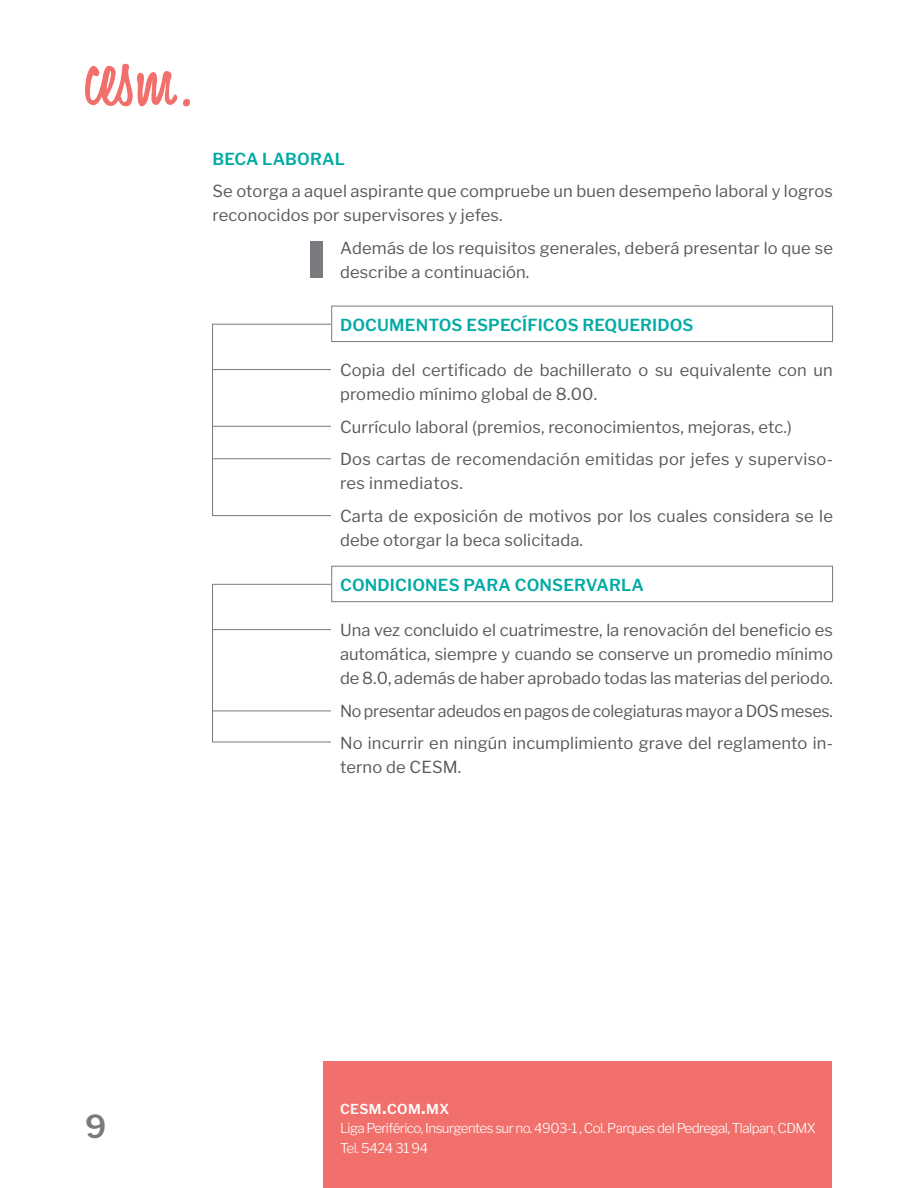
<style>
.page{position:relative;width:918px;height:1188px;background:#fff}
.page>*{position:absolute;margin:0;border:0;box-sizing:border-box;transform-origin:0 0}
.t1{font:600 31.5px "Libre Franklin";color:#787a7d}
.cuerpo{font:16.5px/24px "Libre Franklin";letter-spacing:.01em;color:#57585a}
.subtitulos_cuerpo{font:16.5px/24px "Libre Franklin";letter-spacing:.01em;color:#57585a}
.cuerpo_sangría{font:16.5px/24px "Libre Franklin";letter-spacing:.01em;color:#57585a}
.subtitulos_cuerpo-2{font:600 16.5px "Libre Franklin";letter-spacing:.01em;color:#00aaa5}
.cuerpo-2{font:16.5px "Libre Franklin";letter-spacing:-.01em;color:#57585a}
.t2{font:600 13.65px "Libre Franklin";letter-spacing:.03em;color:#fff}
.t3{font:300 13.5px/19.5px "Libre Franklin";letter-spacing:-.04em;color:#fff}
.s1{font-size:19.5px}
</style>
<div class="page">
<div style="left:324px;top:1061px;width:508px;height:127px;background:#f2706b"></div>
<svg style="left:85px;top:64px;width:92px;height:42px"></svg>
<svg style="left:183px;top:99px;width:7px;height:7px"></svg>
<div style="left:331px;top:306px;width:502px;height:36px;border:1px solid #787a7d"></div>
<div style="left:331px;top:566px;width:502px;height:36px;border:1px solid #787a7d"></div>
<div style="left:310px;top:242px;width:13px;height:36px;background:#787a7d"></div>
<div style="left:212px;top:324px;width:120px;height:192px;border:1px solid #787a7d"></div>
<div style="left:212px;top:584px;width:120px;height:158px;border:1px solid #787a7d"></div>
<hr style="left:213px;top:426px;width:118px;height:1px;background:#787a7d">
<hr style="left:213px;top:369px;width:118px;height:1px;background:#787a7d">
<hr style="left:213px;top:629px;width:118px;height:1px;background:#787a7d">
<hr style="left:213px;top:458px;width:118px;height:1px;background:#787a7d">
<hr style="left:213px;top:711px;width:118px;height:1px;background:#787a7d">
<p class="subtitulos_cuerpo-2" style="left:213px;top:149px;width:134px">BECA LABORAL</p>
<p class="cuerpo" style="left:213px;top:179px;width:622px">Se otorga a aquel aspirante que compruebe un buen desempeño laboral y logros reconocidos por supervisores y jefes.</p>
<p class="cuerpo_sangría" style="left:340px;top:236px;width:494px">Además de los requisitos generales, deberá presentar lo que se describe a continuación.</p>
<p class="subtitulos_cuerpo-2" style="left:340px;top:315px;width:355px">DOCUMENTOS ESPECÍFICOS REQUERIDOS</p>
<p class="subtitulos_cuerpo" style="left:340px;top:358px;width:494px">Copia del certificado de bachillerato o su equivalente con un promedio mínimo global de 8.00.</p>
<p class="cuerpo" style="left:340px;top:415px;width:453px">Currículo laboral (premios, reconocimientos, mejoras, etc.)</p>
<p class="cuerpo" style="left:340px;top:447px;width:494px">Dos cartas de recomendación emitidas por jefes y superviso&shy;res inmediatos.</p>
<p class="cuerpo" style="left:340px;top:504px;width:494px">Carta de exposición de motivos por los cuales considera se le debe otorgar la beca solicitada.</p>
<p class="subtitulos_cuerpo-2" style="left:340px;top:575px;width:305px">CONDICIONES PARA CONSERVARLA</p>
<p class="subtitulos_cuerpo" style="left:340px;top:618px;width:494px;text-align:justify">Una vez concluido el cuatrimestre, la renovación del beneficio es automática, siempre y cuando se conserve un promedio mínimo de 8.0, además de haber aprobado todas las materias del periodo.</p>
<p class="cuerpo-2" style="left:340px;top:701px;width:494px">No presentar adeudos en pagos de colegiaturas mayor a DOS meses.</p>
<p class="cuerpo" style="left:340px;top:731px;width:494px">No incurrir en ningún incumplimiento grave del reglamento in&shy;terno de CESM.</p>
<h1 class="t1" style="left:85px;top:1108px;width:23px">9</h1>
<p class="t2" style="left:340px;top:1101px;width:111px">CESM<span class="s1">.</span>COM<span class="s1">.</span>MX</p>
<p class="t3" style="left:340px;top:1119px;width:477px">Liga Periférico, Insurgentes sur no. 4903-1 , Col. Parques del Pedregal, Tlalpan, CDMX<br>Tel. 5424 31 94</p>
</div>
